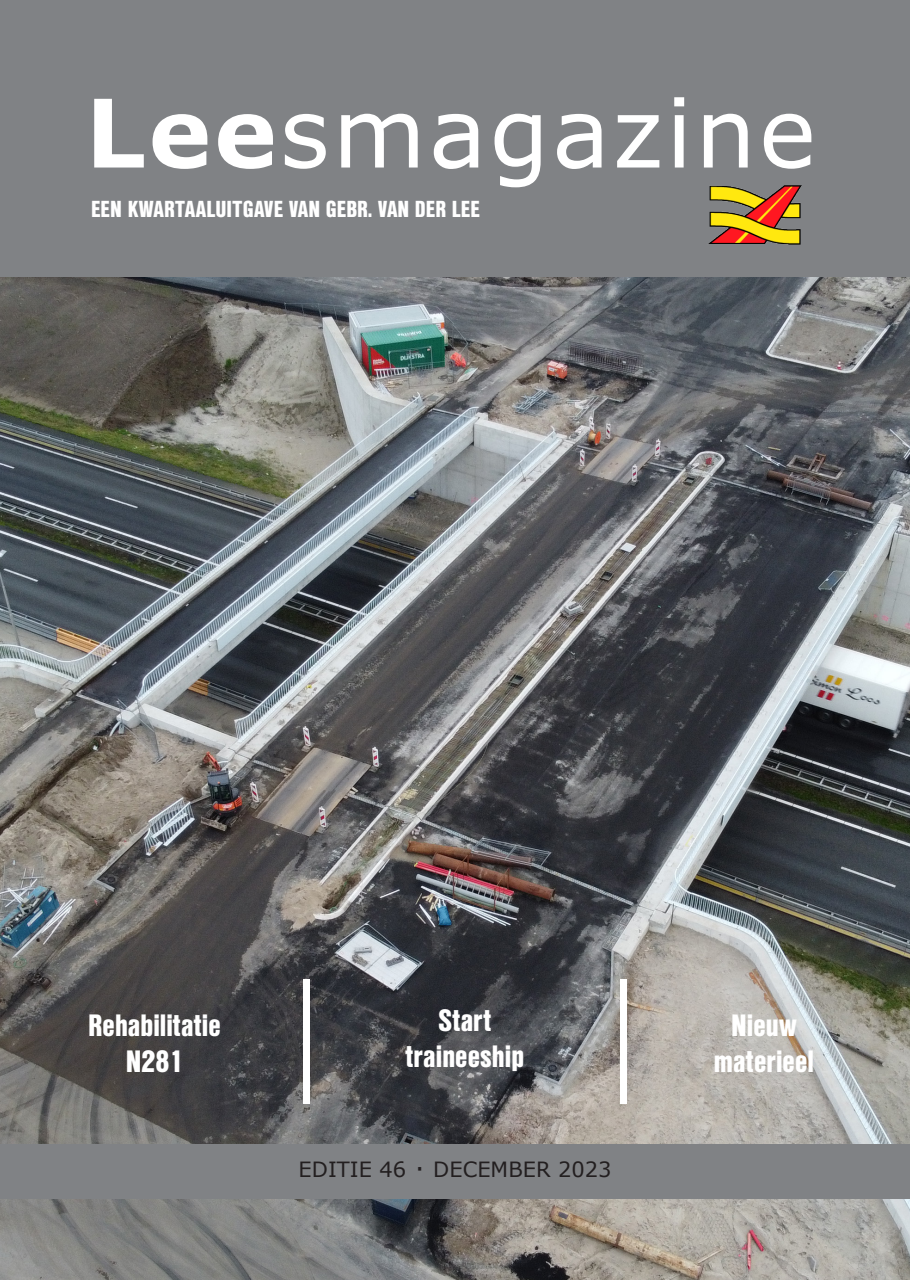
<style>
.page{position:relative;width:910px;height:1280px;background:#fff}
.page>*{position:absolute;margin:0;border:0;box-sizing:border-box;transform-origin:0 0}
.t1{font:96px "Verdana";letter-spacing:.03em;color:#fff}
.t2{font:900 30px "Nimbus San Con L";color:#fff}
.t3{font:900 22.5px "Nimbus San Con L";color:#fff}
.t4{font:21px "Verdana";color:#231f20}
.s1{font-weight:700;font-size:94.5px}
.s2{font-size:25.5px}
</style>
<div class="page">
<img style="left:0;top:276px;width:910px;height:1004px">
<div style="left:0;top:0;width:910px;height:276px;background:#808285"></div>
<div style="left:0;top:1144px;width:910px;height:55px;background:#808285"></div>
<div style="left:303px;top:979px;width:6px;height:124px;background:#fff"></div>
<div style="left:620px;top:979px;width:7px;height:124px;background:#fff"></div>
<img style="left:708px;top:185px;width:94px;height:59px">
<p class="t1" style="left:85px;top:67px;width:732px"><span class="s1">Lee</span>smagazine</p>
<p class="t3" style="left:91px;top:192px;width:390px">EEN KWARTAALUITGAVE VAN GEBR. VAN DER LEE</p>
<p class="t2" style="left:88px;top:1002px;width:134px">Rehabilitatie</p>
<p class="t2" style="left:126px;top:1038px;width:59px">N281</p>
<p class="t2" style="left:438px;top:997px;width:55px">Start</p>
<p class="t2" style="left:406px;top:1033px;width:120px">traineeship</p>
<p class="t4" style="left:299px;top:1155px;width:314px">EDITIE 46 <span class="s2">·</span> DECEMBER 2023</p>
<p class="t2" style="left:731px;top:1002px;width:67px">Nieuw</p>
<p class="t2" style="left:714px;top:1038px;width:102px">materieel</p>
</div>
